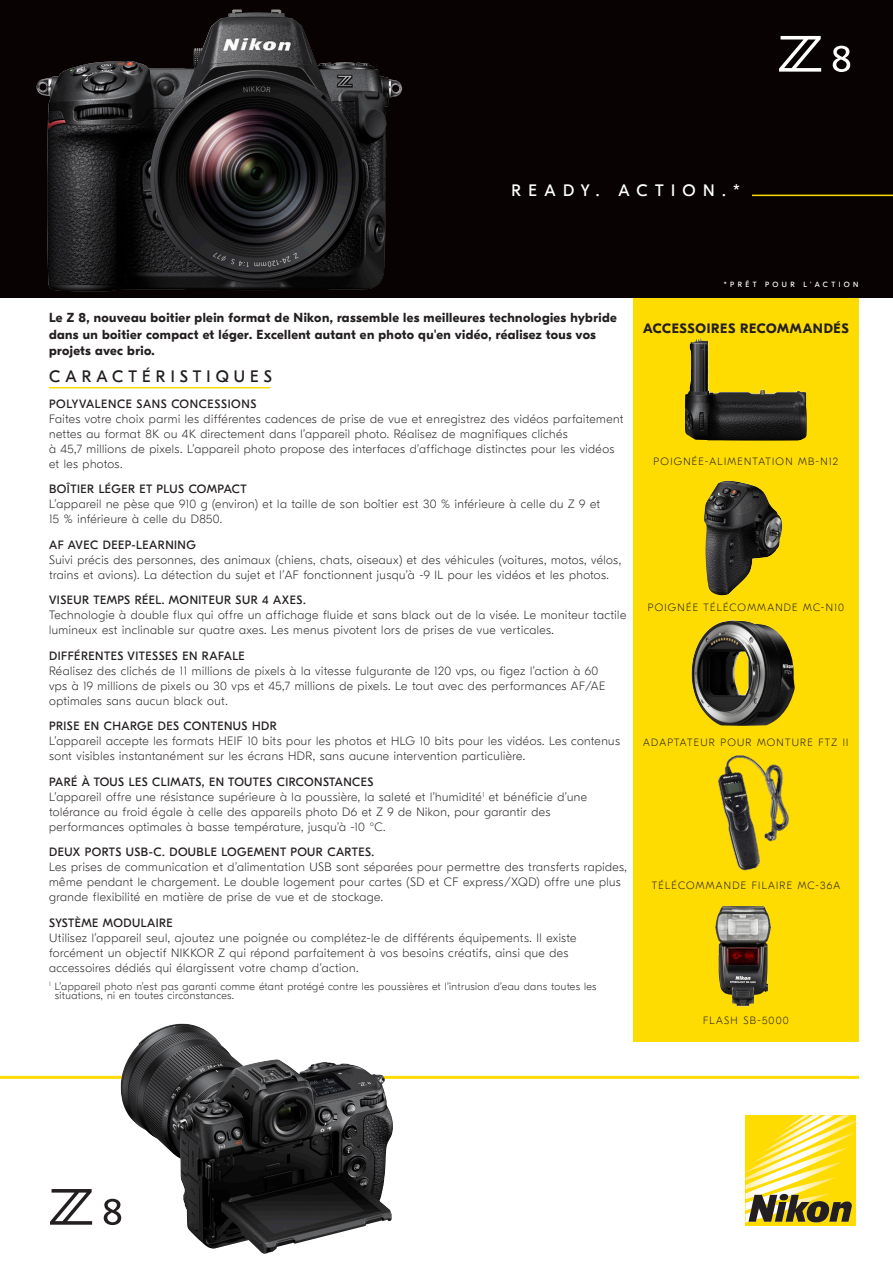
<style>
.page{position:relative;width:893px;height:1263px;background:#fff}
.page>*{position:absolute;margin:0;border:0;box-sizing:border-box;transform-origin:0 0}
.t1{font:16.5px "GT Eesti Pro Display";letter-spacing:.31em;color:#231f20}
.t2{font:16.5px "GT Eesti Pro Display";letter-spacing:.45em;color:#fff}
.t3{font:700 13.5px "GT Eesti Pro Display";letter-spacing:.05em;color:#231f20}
.t4{font:700 13.05px/16.5px "GT Eesti Pro Display";letter-spacing:.03em;color:#231f20}
.t5{font:100 12px/15px "GT Eesti Pro Display";letter-spacing:.04em;color:#231f20}
.t6{font:12px "GT Eesti Pro Display";letter-spacing:.04em;color:#231f20}
.t7{font:100 10.5px/9px "GT Eesti Pro Display";letter-spacing:.04em;color:#231f20}
.t8{font:100 10.5px "GT Eesti Pro Display";letter-spacing:.12em;color:#231f20}
.t9{font:7.5px "GT Eesti Pro Display";letter-spacing:.45em;color:#fff}
</style>
<div class="page">
<div style="left:634px;top:298px;width:225px;height:744px;background:#ffdc01"></div>
<div style="left:0;top:0;width:893px;height:298px;background:#080302"></div>
<div style="left:745px;top:1115px;width:111px;height:111px;background:#ffdc01"></div>
<svg style="left:745px;top:1115px;width:111px;height:108px"></svg>
<hr style="left:0;top:1076px;width:859px;height:3px;background:#ffdc01">
<svg style="left:50px;top:1189px;width:42px;height:36px"></svg>
<svg style="left:104px;top:1199px;width:17px;height:26px"></svg>
<svg style="left:779px;top:36px;width:42px;height:36px"></svg>
<svg style="left:833px;top:46px;width:17px;height:26px"></svg>
<img style="left:121px;top:1030px;width:272px;height:224px">
<img style="left:685px;top:339px;width:122px;height:102px">
<img style="left:704px;top:481px;width:78px;height:114px">
<img style="left:715px;top:906px;width:35px;height:101px">
<img style="left:692px;top:620px;width:103px;height:106px">
<img style="left:37px;top:10px;width:365px;height:281px">
<img style="left:718px;top:755px;width:71px;height:116px">
<hr style="left:49px;top:387px;width:221px;height:1px;background:#ffdc01">
<hr style="left:752px;top:195px;width:141px;height:1px;background:#ffdc01">
<p class="t2" style="left:511px;top:181px;width:230px">READY. ACTION.*</p>
<p class="t4" style="left:49px;top:310px;width:569px">Le Z 8, nouveau boitier plein format de Nikon, rassemble les meilleures technologies hybride dans un boitier compact et léger. Excellent autant en photo qu'en vidéo, réalisez tous vos projets avec brio.</p>
<p class="t1" style="left:49px;top:368px;width:224px">CARACTÉRISTIQUES</p>
<p class="t6" style="left:49px;top:397px;width:209px">POLYVALENCE SANS CONCESSIONS</p>
<p class="t5" style="left:49px;top:411px;width:576px">Faites votre choix parmi les différentes cadences de prise de vue et enregistrez des vidéos parfaitement nettes au format 8K ou 4K directement dans l’appareil photo. Réalisez de magnifiques clichés<br>à 45,7 millions de pixels. L’appareil photo propose des interfaces d’affichage distinctes pour les vidéos et les photos.</p>
<p class="t6" style="left:49px;top:483px;width:199px">BOÎTIER LÉGER ET PLUS COMPACT</p>
<p class="t5" style="left:49px;top:497px;width:552px">L’appareil ne pèse que 910 g (environ) et la taille de son boîtier est 30 % inférieure à celle du Z 9 et<br>15 % inférieure à celle du D850.</p>
<p class="t6" style="left:49px;top:538px;width:148px">AF AVEC DEEP-LEARNING</p>
<p class="t5" style="left:49px;top:552px;width:573px">Suivi précis des personnes, des animaux (chiens, chats, oiseaux) et des véhicules (voitures, motos, vélos, trains et avions). La détection du sujet et l’AF fonctionnent jusqu’à -9 IL pour les vidéos et les photos.</p>
<p class="t6" style="left:49px;top:594px;width:258px">VISEUR TEMPS RÉEL. MONITEUR SUR 4 AXES.</p>
<p class="t5" style="left:49px;top:608px;width:579px">Technologie à double flux qui offre un affichage fluide et sans black out de la visée. Le moniteur tactile lumineux est inclinable sur quatre axes. Les menus pivotent lors de prises de vue verticales.</p>
<p class="t6" style="left:49px;top:649px;width:197px">DIFFÉRENTES VITESSES EN RAFALE</p>
<p class="t5" style="left:49px;top:663px;width:558px">Réalisez des clichés de 11 millions de pixels à la vitesse fulgurante de 120 vps, ou figez l’action à 60 vps à 19 millions de pixels ou 30 vps et 45,7 millions de pixels. Le tout avec des performances AF/AE optimales sans aucun black out.</p>
<p class="t6" style="left:49px;top:720px;width:229px">PRISE EN CHARGE DES CONTENUS HDR</p>
<p class="t5" style="left:49px;top:734px;width:572px">L’appareil accepte les formats HEIF 10 bits pour les photos et HLG 10 bits pour les vidéos. Les contenus sont visibles instantanément sur les écrans HDR, sans aucune intervention particulière.</p>
<p class="t6" style="left:49px;top:775px;width:326px">PARÉ À TOUS LES CLIMATS, EN TOUTES CIRCONSTANCES</p>
<p class="t5" style="left:49px;top:789px;width:539px">L’appareil offre une résistance supérieure à la poussière, la saleté et l’humidité<sup>1</sup> et bénéficie d’une tolérance au froid égale à celle des appareils photo D6 et Z 9 de Nikon, pour garantir des performances optimales à basse température, jusqu’à -10 °C.</p>
<p class="t6" style="left:49px;top:846px;width:327px">DEUX PORTS USB-C. DOUBLE LOGEMENT POUR CARTES.</p>
<p class="t5" style="left:49px;top:860px;width:579px">Les prises de communication et d’alimentation USB sont séparées pour permettre des transferts rapides, même pendant le chargement. Le double logement pour cartes (SD et CF express/XQD) offre une plus grande flexibilité en matière de prise de vue et de stockage.</p>
<p class="t6" style="left:49px;top:916px;width:125px">SYSTÈME MODULAIRE</p>
<p class="t5" style="left:49px;top:930px;width:529px">Utilisez l’appareil seul, ajoutez une poignée ou complétez-le de différents équipements. Il existe forcément un objectif NIKKOR Z qui répond parfaitement à vos besoins créatifs, ainsi que des accessoires dédiés qui élargissent votre champ d’action.</p>
<p class="t7" style="left:55px;top:982px;width:543px;text-indent:-6px"><sup>1</sup> L’appareil photo n’est pas garanti comme étant protégé contre les poussières et l’intrusion d’eau dans toutes les situations, ni en toutes circonstances.</p>
<p class="t9" style="left:724px;top:280px;width:136px">*PRÊT POUR L’ACTION</p>
<p class="t3" style="left:643px;top:321px;width:207px">ACCESSOIRES RECOMMANDÉS</p>
<p class="t8" style="left:654px;top:456px;width:186px">POIGNÉE-ALIMENTATION MB-N12</p>
<p class="t8" style="left:648px;top:601px;width:198px">POIGNÉE TÉLÉCOMMANDE MC-N10</p>
<p class="t8" style="left:643px;top:737px;width:207px">ADAPTATEUR POUR MONTURE FTZ II</p>
<p class="t8" style="left:652px;top:880px;width:190px">TÉLÉCOMMANDE FILAIRE MC-36A</p>
<p class="t8" style="left:703px;top:1015px;width:87px">FLASH SB-5000</p>
</div>
